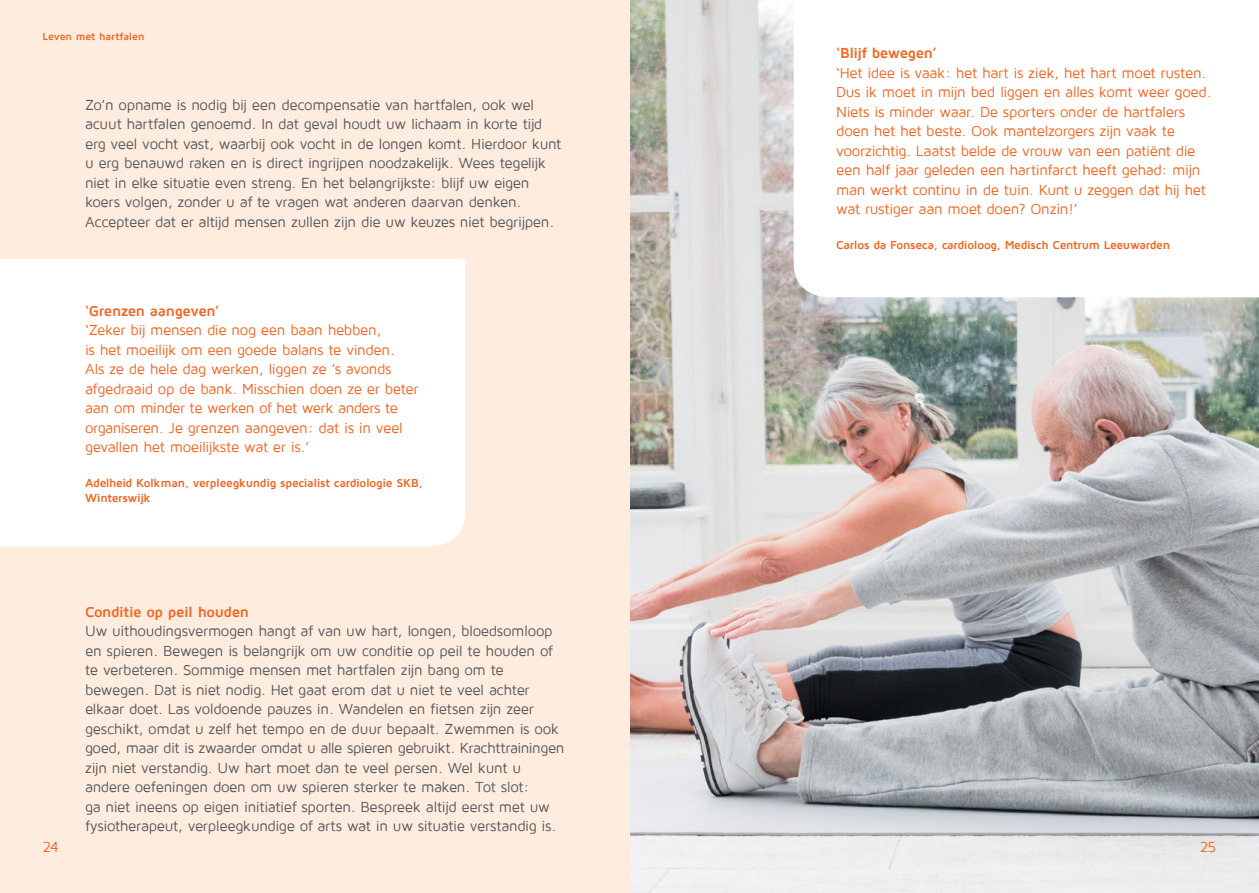
<style>
.page{position:relative;width:1259px;height:893px;background:#fff}
.page>*{position:absolute;margin:0;border:0;box-sizing:border-box;transform-origin:0 0}
.t1{font:15px/19.5px "Maven Pro";letter-spacing:-.025em;color:#58595b}
.t2{font:15px/19.5px "Maven Pro";letter-spacing:-.025em;color:#f26522}
.t3{font:700 15px "Maven Pro";letter-spacing:-.025em;color:#f26522}
.t4{font:700 12px/15px "Maven Pro";letter-spacing:-.025em;color:#f26522}
.t5{font:700 10.5px "Maven Pro";letter-spacing:-.005em;color:#f26522}
</style>
<div class="page">
<div style="left:0;top:0;width:629px;height:893px;background:#feecdf"></div>
<div style="left:0;top:259px;width:465px;height:287px;background:#fff"></div>
<img style="left:629px;top:0;width:630px;height:893px">
<svg style="left:793px;top:0;width:466px;height:297px"></svg>
<p class="t5" style="left:43px;top:31px;width:104px">Leven met hartfalen</p>
<p class="t1" style="left:85px;top:95px;width:478px">Zo’n opname is nodig bij een decompensatie van hartfalen, ook wel acuut hartfalen genoemd. In dat geval houdt uw lichaam in korte tijd erg veel vocht vast, waarbij ook vocht in de longen komt. Hierdoor kunt u erg benauwd raken en is direct ingrijpen noodzakelijk. Wees tegelijk niet in elke situatie even streng. En het belangrijkste: blijf uw eigen koers volgen, zonder u af te vragen wat anderen daarvan denken.<br>Accepteer dat er altijd mensen zullen zijn die uw keuzes niet begrijpen.</p>
<p class="t3" style="left:85px;top:303px;width:136px">‘Grenzen aangeven’</p>
<p class="t2" style="left:85px;top:320px;width:335px">‘Zeker bij mensen die nog een baan hebben,<br>is het moeilijk om een goede balans te vinden.<br>Als ze de hele dag werken, liggen ze ’s avonds afgedraaid op de bank. Misschien doen ze er beter aan om minder te werken of het werk anders te organiseren. Je grenzen aangeven: dat is in veel gevallen het moeilijkste wat er is.’</p>
<p class="t4" style="left:85px;top:475px;width:339px">Adelheid Kolkman, verpleegkundig specialist cardiologie SKB,<br>Winterswijk</p>
<p class="t2" style="left:43px;top:837px;width:18px">24</p>
<p class="t3" style="left:85px;top:604px;width:165px">Conditie op peil houden</p>
<p class="t1" style="left:85px;top:621px;width:481px">Uw uithoudingsvermogen hangt af van uw hart, longen, bloedsomloop en spieren. Bewegen is belangrijk om uw conditie op peil te houden of te verbeteren. Sommige mensen met hartfalen zijn bang om te bewegen. Dat is niet nodig. Het gaat erom dat u niet te veel achter elkaar doet. Las voldoende pauzes in. Wandelen en fietsen zijn zeer geschikt, omdat u zelf het tempo en de duur bepaalt. Zwemmen is ook goed, maar dit is zwaarder omdat u alle spieren gebruikt. Krachttrainingen zijn niet verstandig. Uw hart moet dan te veel persen. Wel kunt u andere oefeningen doen om uw spieren sterker te maken. Tot slot:<br>ga niet ineens op eigen initiatief sporten. Bespreek altijd eerst met uw fysiotherapeut, verpleegkundige of arts wat in uw situatie verstandig is.</p>
<p class="t3" style="left:836px;top:45px;width:102px">‘Blijf bewegen’</p>
<p class="t2" style="left:836px;top:63px;width:377px">‘Het idee is vaak: het hart is ziek, het hart moet rusten.<br>Dus ik moet in mijn bed liggen en alles komt weer goed.<br>Niets is minder waar. De sporters onder de hartfalers doen het het beste. Ook mantelzorgers zijn vaak te voorzichtig. Laatst belde de vrouw van een patiënt die een half jaar geleden een hartinfarct heeft gehad: mijn man werkt continu in de tuin. Kunt u zeggen dat hij het wat rustiger aan moet doen? Onzin!’</p>
<p class="t4" style="left:836px;top:237px;width:335px">Carlos da Fonseca, cardioloog, Medisch Centrum Leeuwarden</p>
<p class="t2" style="left:1199px;top:837px;width:18px">25</p>
</div>
